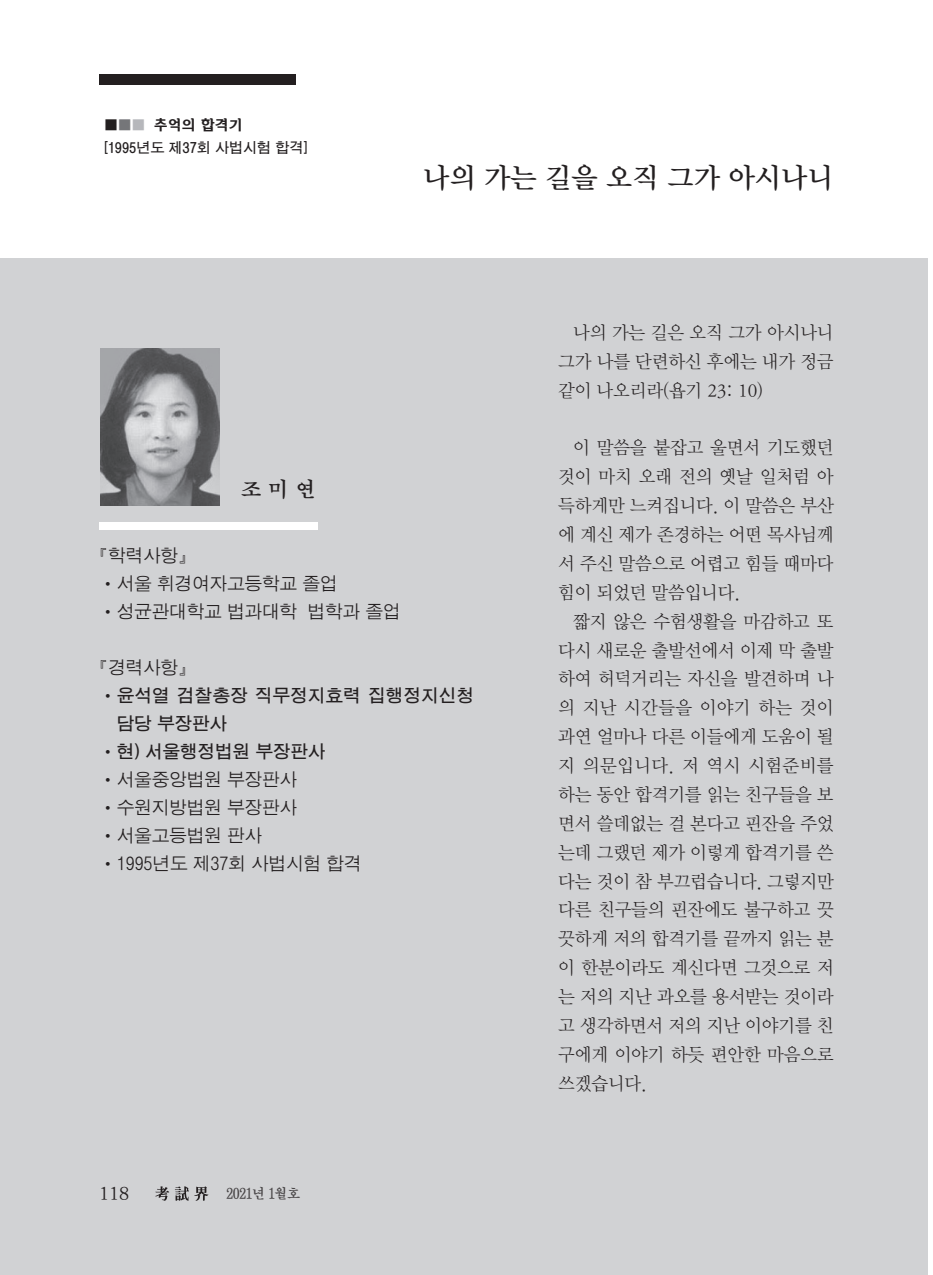
<style>
.page{position:relative;width:933px;height:1275px;background:#fff}
.page>*{position:absolute;margin:0;border:0;box-sizing:border-box;transform-origin:0 0}
.t1{font:28px "DX Nmu Std 40";color:#231f20}
.t2{font:21px "D Xmu Std 40";color:#231f20}
.t3{font:19.25px "DX Nmu Std 30";color:#231f20}
.t4{font:18.38px/28.9px "DX Nmu Std 20";letter-spacing:-.01em;color:#231f20;text-align:justify}
.t5{font:17.5px "D Xgo Std 20";color:#231f20}
.t6{font:17.5px/28px "D Xgo Std 40";letter-spacing:.01em;color:#231f20}
.t7{font:14px "D Xgo Std 40";color:#231f20;scale:.95 1}
.t8{font:14px "DX Log Std B";color:#231f20}
.t9{font:14px "D Xmu Std 40";letter-spacing:-.05em;color:#231f20;scale:.95 1}
.s1{font-family:"D Xgo Std 20"}
.s2{font-family:"D Xgo Std 20";color:#757679}
.s3{font-family:"D Xgo Std 20";color:#b6b7bb}
.s4{font-family:"D Xgo Std 60"}
</style>
<div class="page">
<div style="left:0;top:258px;width:928px;height:1017px;background:#d1d2d4"></div>
<div style="left:99px;top:74px;width:197px;height:11px;background:#231f20"></div>
<svg style="left:155px;top:1186px;width:14px;height:15px"></svg>
<svg style="left:175px;top:1186px;width:34px;height:15px"></svg>
<img style="left:101px;top:348px;width:119px;height:157px">
<div style="left:99px;top:522px;width:218px;height:8px;background:#fff"></div>
<p class="t8" style="left:104px;top:118px;width:140px"><span class="s1">■</span><span class="s2">■</span><span class="s3">■</span> 추억의 합격기</p>
<p class="t7" style="left:104px;top:140px;width:216px">[1995년도 제37회 사법시험 합격]</p>
<h1 class="t1" style="left:423px;top:164px;width:412px">나의 가는 길을 오직 그가 아시나니</h1>
<p class="t2" style="left:241px;top:479px;width:77px">조 미 연</p>
<p class="t5" style="left:99px;top:546px;width:89px">『학력사항』</p>
<p class="t5" style="left:99px;top:574px;width:239px"><span class="s4">•</span>서울 휘경여자고등학교 졸업</p>
<p class="t5" style="left:99px;top:602px;width:302px"><span class="s4">•</span>성균관대학교 법과대학 법학과 졸업</p>
<p class="t5" style="left:99px;top:658px;width:89px">『경력사항』</p>
<p class="t6" style="left:117px;top:682px;width:359px;text-indent:-18px"><span class="s4">•</span>윤석열 검찰총장 직무정지효력 집행정지신청 담당 부장판사</p>
<p class="t6" style="left:99px;top:738px;width:228px"><span class="s4">•</span>현) 서울행정법원 부장판사</p>
<p class="t5" style="left:99px;top:770px;width:199px"><span class="s4">•</span>서울중앙법원 부장판사</p>
<p class="t5" style="left:99px;top:798px;width:199px"><span class="s4">•</span>수원지방법원 부장판사</p>
<p class="t5" style="left:99px;top:826px;width:164px"><span class="s4">•</span>서울고등법원 판사</p>
<p class="t5" style="left:99px;top:854px;width:264px"><span class="s4">•</span>1995년도 제37회 사법시험 합격</p>
<p class="t3" style="left:99px;top:1184px;width:31px">118</p>
<p class="t9" style="left:226px;top:1186px;width:80px">2021년 1월호</p>
<p class="t4" style="left:558px;top:319px;width:277px;text-indent:15px">나의 가는 길은 오직 그가 아시나니 그가 나를 단련하신 후에는 내가 정금 같이 나오리라(욥기 23: 10)</p>
<p class="t4" style="left:558px;top:434px;width:277px;text-indent:15px">이 말씀을 붙잡고 울면서 기도했던 것이 마치 오래 전의 옛날 일처럼 아 득하게만 느켜집니다. 이 말씀은 부산 에 계신 제가 존경하는 어떤 목사님께 서 주신 말씀으로 어렵고 힘들 때마다 힘이 되었던 말씀입니다.</p>
<p class="t4" style="left:558px;top:607px;width:277px;text-indent:15px">짧지 않은 수험생활을 마감하고 또 다시 새로운 출발선에서 이제 막 출발 하여 허덕거리는 자신을 발견하며 나 의 지난 시간들을 이야기 하는 것이 과연 얼마나 다른 이들에게 도움이 될 지 의문입니다. 저 역시 시험준비를 하는 동안 합격기를 읽는 친구들을 보 면서 쓸데없는 걸 본다고 핀잔을 주었 는데 그랬던 제가 이렇게 합격기를 쓴 다는 것이 참 부끄럽습니다. 그렇지만 다른 친구들의 핀잔에도 불구하고 끗 끗하게 저의 합격기를 끝까지 읽는 분 이 한분이라도 계신다면 그것으로 저 는 저의 지난 과오를 용서받는 것이라 고 생각하면서 저의 지난 이야기를 친 구에게 이야기 하듯 편안한 마음으로 쓰겠습니다.</p>
</div>
